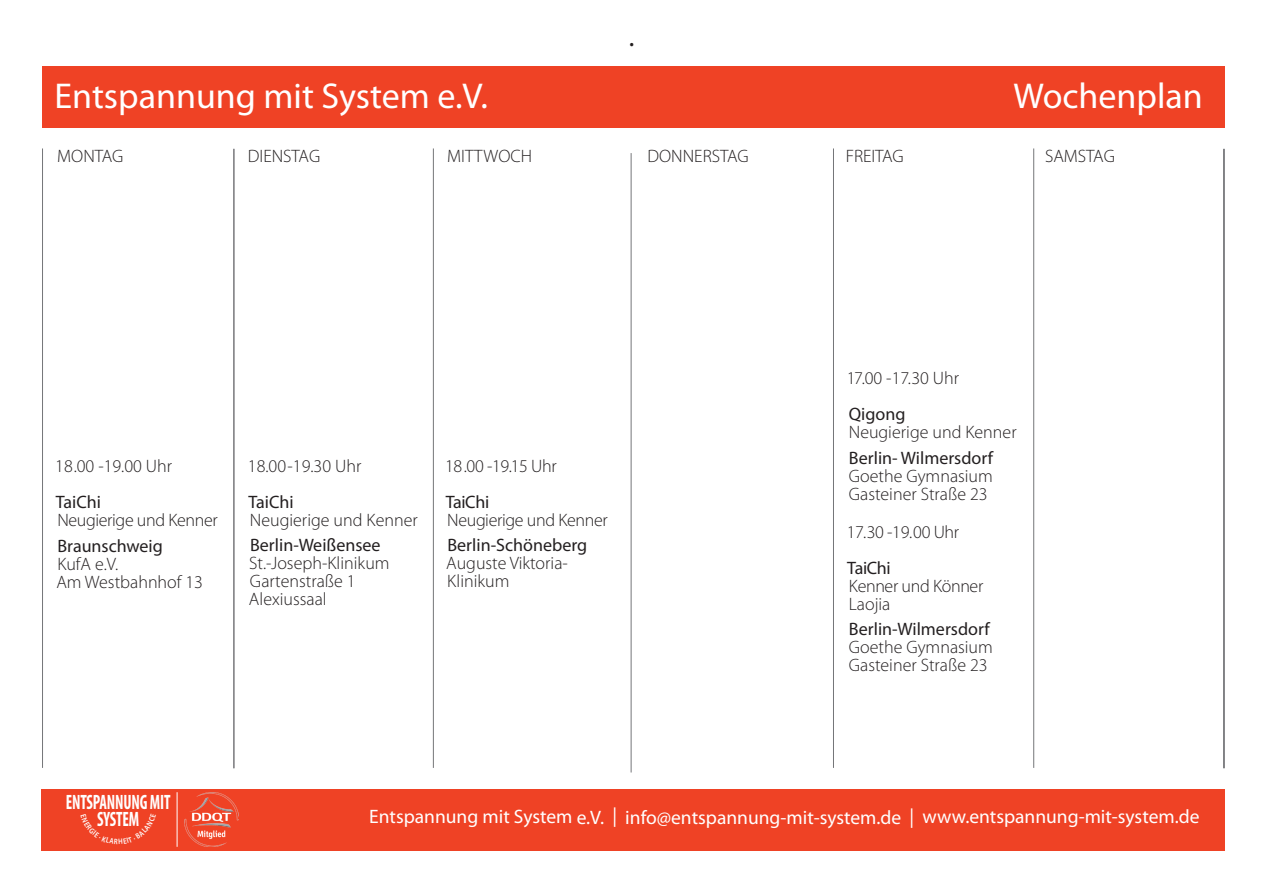
<style>
.page{position:relative;width:1263px;height:893px;background:#fff}
.page>*{position:absolute;margin:0;border:0;box-sizing:border-box;transform-origin:0 0}
.t1{font:36px "Myriad Pro";color:#fff}
.t2{font:27px "Myriad Pro";color:#231f20}
.t3{font:700 condensed 20.85px/17.4px "Myriad Pro";letter-spacing:-.01em;color:#fff;text-align:center;scale:.79 1}
.t4{font:19.5px "Myriad Pro";color:#fff}
.t5{font:300 18px "Myriad Pro";color:#231f20}
.t6{font:18px "Myriad Pro";color:#231f20}
.t7{font:300 18px "Myriad Pro";letter-spacing:-.02em;color:#231f20}
</style>
<div class="page">
<div style="left:42px;top:789px;width:1183px;height:61px;background:#ef4225"></div>
<hr style="left:1223px;top:149px;width:1px;height:619px;background:#757679">
<hr style="left:1033px;top:148px;width:1px;height:620px;background:#757679">
<hr style="left:833px;top:148px;width:1px;height:620px;background:#757679">
<hr style="left:433px;top:148px;width:1px;height:620px;background:#757679">
<hr style="left:233px;top:149px;width:1px;height:619px;background:#757679">
<hr style="left:1224px;top:149px;width:1px;height:619px;background:#757679">
<hr style="left:42px;top:148px;width:1px;height:620px;background:#757679">
<hr style="left:631px;top:153px;width:1px;height:619px;background:#757679">
<img style="left:184px;top:792px;width:55px;height:55px">
<hr style="left:177px;top:792px;width:1px;height:55px;background:#fff">
<div style="left:42px;top:66px;width:1183px;height:62px;background:#ef4225"></div>
<p class="t2" style="left:629px;top:20px;width:7px">.</p>
<p class="t1" style="left:54px;top:74px;width:435px">Entspannung mit System e.V.</p>
<p class="t1" style="left:1013px;top:74px;width:191px">Wochenplan</p>
<p class="t5" style="left:57px;top:145px;width:68px">MONTAG</p>
<p class="t5" style="left:248px;top:145px;width:74px">DIENSTAG</p>
<p class="t5" style="left:447px;top:145px;width:86px">MITTWOCH</p>
<p class="t5" style="left:647px;top:145px;width:103px">DONNERSTAG</p>
<p class="t5" style="left:846px;top:145px;width:60px">FREITAG</p>
<p class="t5" style="left:1045px;top:145px;width:71px">SAMSTAG</p>
<p class="t5" style="left:55px;top:455px;width:118px">18.00 -19.00 Uhr</p>
<p class="t6" style="left:56px;top:491px;width:47px">TaiChi</p>
<p class="t7" style="left:57px;top:509px;width:162px">Neugierige und Kenner</p>
<p class="t6" style="left:57px;top:534px;width:107px">Braunschweig</p>
<p class="t5" style="left:57px;top:553px;width:62px">KufA e.V.</p>
<p class="t5" style="left:56px;top:571px;width:148px">Am Westbahnhof 13</p>
<p class="t5" style="left:248px;top:455px;width:115px">18.00-19.30 Uhr</p>
<p class="t6" style="left:248px;top:491px;width:47px">TaiChi</p>
<p class="t5" style="left:250px;top:509px;width:169px">Neugierige und Kenner</p>
<p class="t6" style="left:250px;top:534px;width:132px">Berlin-Weißensee</p>
<p class="t5" style="left:249px;top:552px;width:142px">St.-Joseph-Klinikum</p>
<p class="t5" style="left:250px;top:570px;width:107px">Gartenstraße 1</p>
<p class="t5" style="left:249px;top:588px;width:79px">Alexiussaal</p>
<p class="t7" style="left:445px;top:455px;width:113px">18.00 -19.15 Uhr</p>
<p class="t6" style="left:446px;top:491px;width:45px">TaiChi</p>
<p class="t7" style="left:447px;top:509px;width:162px">Neugierige und Kenner</p>
<p class="t6" style="left:447px;top:534px;width:141px">Berlin-Schöneberg</p>
<p class="t5" style="left:446px;top:552px;width:123px">Auguste Viktoria-</p>
<p class="t5" style="left:447px;top:570px;width:64px">Klinikum</p>
<p class="t5" style="left:847px;top:367px;width:114px">17.00 -17.30 Uhr</p>
<p class="t6" style="left:849px;top:403px;width:58px">Qigong</p>
<p class="t5" style="left:849px;top:421px;width:169px">Neugierige und Kenner</p>
<p class="t6" style="left:849px;top:447px;width:146px">Berlin- Wilmersdorf</p>
<p class="t5" style="left:849px;top:465px;width:146px">Goethe Gymnasium</p>
<p class="t5" style="left:849px;top:483px;width:140px">Gasteiner Straße 23</p>
<p class="t7" style="left:847px;top:521px;width:114px">17.30 -19.00 Uhr</p>
<p class="t6" style="left:847px;top:557px;width:45px">TaiChi</p>
<p class="t7" style="left:849px;top:575px;width:136px">Kenner und Könner</p>
<p class="t5" style="left:849px;top:593px;width:43px">Laojia</p>
<p class="t6" style="left:849px;top:618px;width:142px">Berlin-Wilmersdorf</p>
<p class="t5" style="left:849px;top:636px;width:146px">Goethe Gymnasium</p>
<p class="t5" style="left:849px;top:654px;width:140px">Gasteiner Straße 23</p>
<p class="t3" style="left:66px;top:793px;width:134px">ENTSPANNUNG MIT<br>SYSTEM</p>
<p class="t4" style="left:369px;top:805px;width:832px">Entspannung mit System e.V. | info@entspannung-mit-system.de | www.entspannung-mit-system.de</p>
</div>
